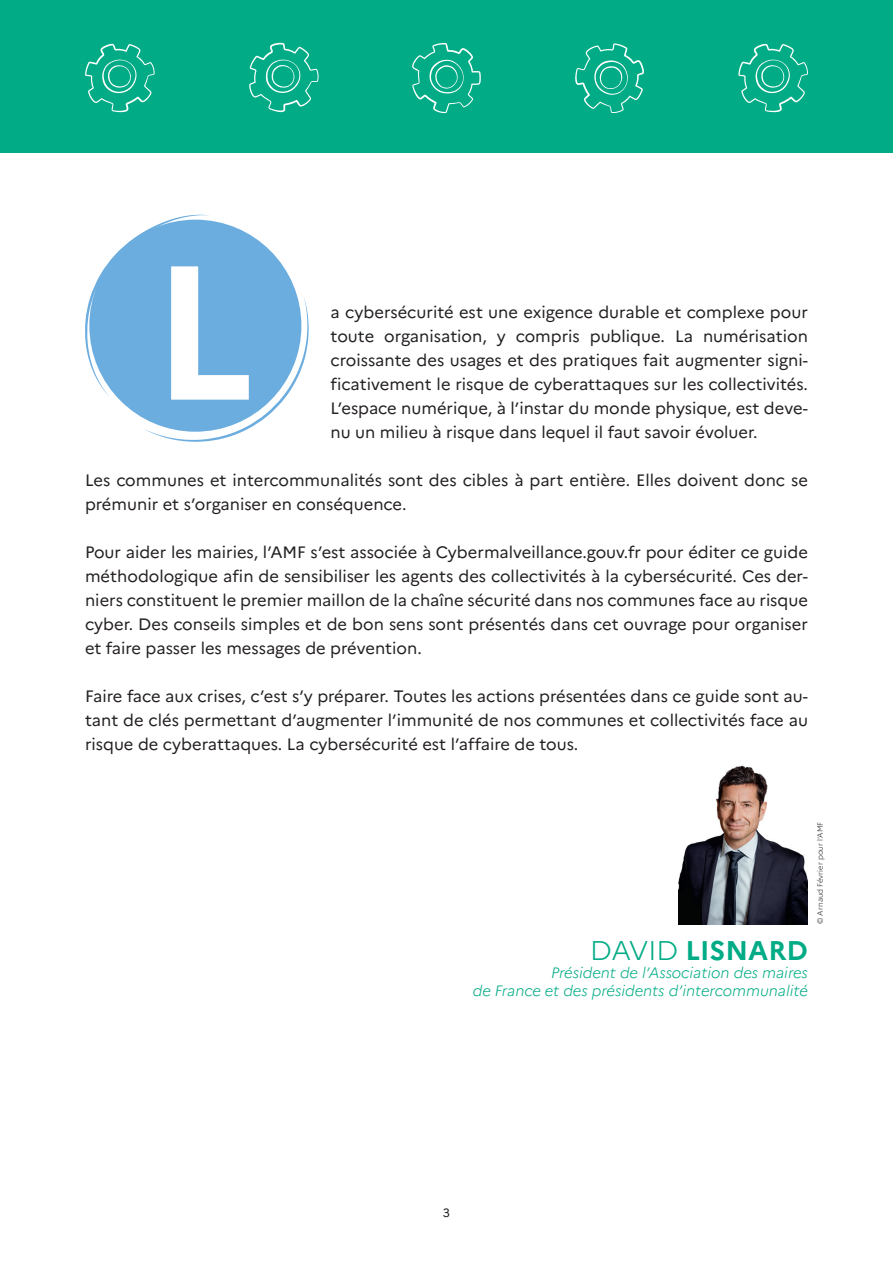
<style>
.page{position:relative;width:893px;height:1263px;background:#fff}
.page>*{position:absolute;margin:0;border:0;box-sizing:border-box;transform-origin:0 0}
.t1{font:700 190.35px "Marianne";color:#fff}
.t2{font:700 27px "Marianne";color:#00ab85}
.t3{font:16.5px/24px "Marianne";color:#231f20;text-align:justify}
.t4{font:italic 300 15px "Marianne";color:#00ab85}
.t5{font:12px "Marianne";color:#231f20}
.t6{font:300 7.5px "Marianne";color:#231f20}
.s1{font-weight:300}
</style>
<div class="page">
<div style="left:0;top:0;width:893px;height:153px;background:#00ab85"></div>
<svg style="left:85px;top:44px;width:70px;height:68px"></svg>
<svg style="left:738px;top:44px;width:70px;height:68px"></svg>
<svg style="left:249px;top:43px;width:70px;height:69px"></svg>
<svg style="left:412px;top:43px;width:69px;height:70px"></svg>
<svg style="left:575px;top:43px;width:69px;height:70px"></svg>
<svg style="left:85px;top:215px;width:224px;height:227px"></svg>
<img style="left:678px;top:765px;width:130px;height:159px">
<p class="t1" style="left:152px;top:216px;width:105px">L</p>
<p class="t3" style="left:331px;top:300px;width:479px">a cybersécurité est une exigence durable et complexe pour toute organisation, y compris publique. La numérisation croissante des usages et des pratiques fait augmenter signi&shy;ficativement le risque de cyberattaques sur les collectivités.<br>L’espace numérique, à l’instar du monde physique, est deve&shy;nu un milieu à risque dans lequel il faut savoir évoluer.</p>
<p class="t3" style="left:85px;top:468px;width:724px">Les communes et intercommunalités sont des cibles à part entière. Elles doivent donc se prémunir et s’organiser en conséquence.</p>
<p class="t3" style="left:85px;top:540px;width:724px">Pour aider les mairies, l’AMF s’est associée à Cybermalveillance.gouv.fr pour éditer ce guide méthodologique afin de sensibiliser les agents des collectivités à la cybersécurité. Ces der&shy;niers constituent le premier maillon de la chaîne sécurité dans nos communes face au risque cyber. Des conseils simples et de bon sens sont présentés dans cet ouvrage pour organiser et faire passer les messages de prévention.</p>
<p class="t3" style="left:85px;top:684px;width:724px">Faire face aux crises, c’est s’y préparer. Toutes les actions présentées dans ce guide sont au&shy;tant de clés permettant d’augmenter l’immunité de nos communes et collectivités face au risque de cyberattaques. La cybersécurité est l’affaire de tous.</p>
<p class="t2" style="left:590px;top:934px;width:219px"><span class="s1">DAVID</span> LISNARD</p>
<p class="t4" style="left:551px;top:963px;width:258px">Président de l’Association des maires</p>
<p class="t4" style="left:473px;top:981px;width:337px">de France et des présidents d’intercommunalité</p>
<p class="t6" style="left:816px;top:924px;width:104px;rotate:-90deg">© Arnaud Février pour l’AMF</p>
<p class="t5" style="left:443px;top:1205px;width:9px">3</p>
</div>
